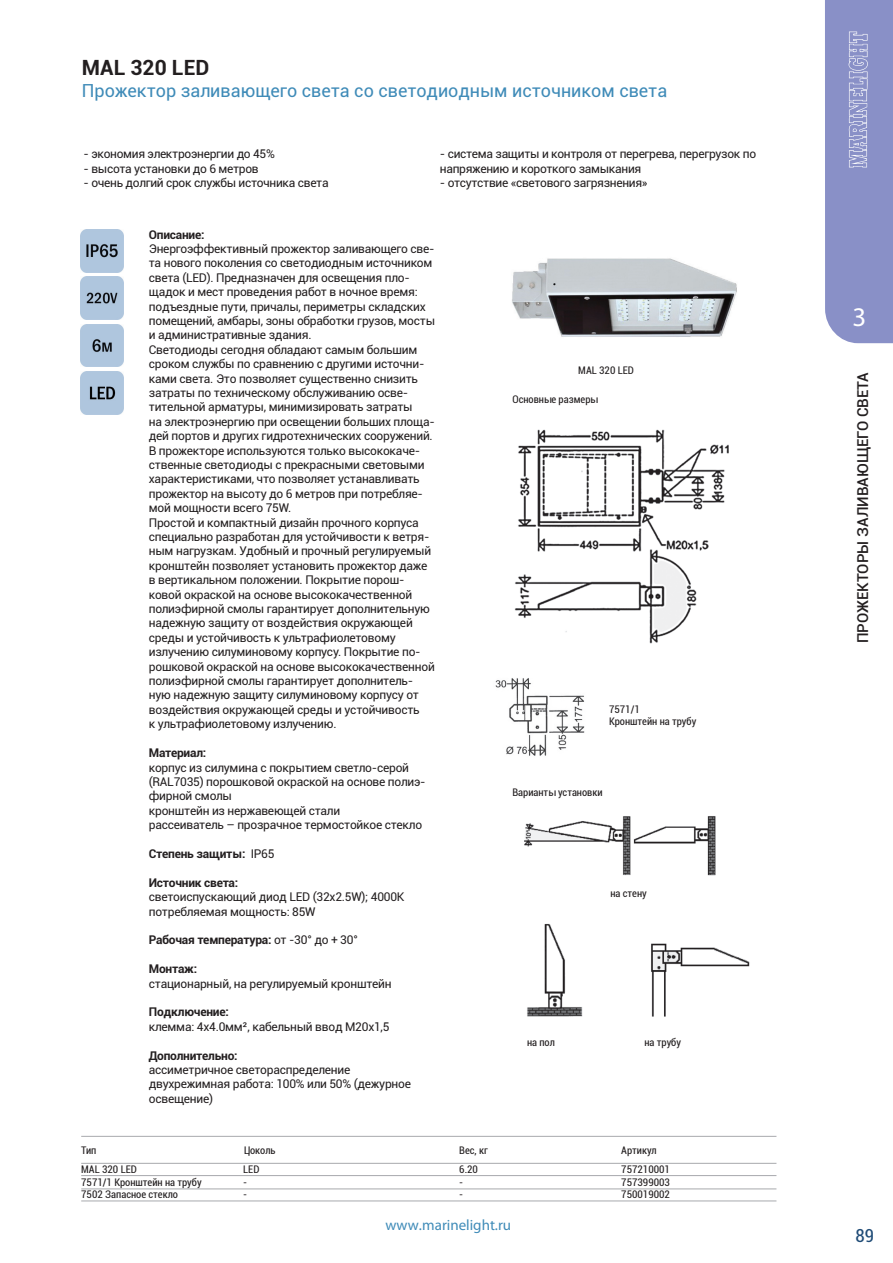
<style>
.page{position:relative;width:893px;height:1263px;background:#fff}
.page>*{position:absolute;margin:0;border:0;box-sizing:border-box;transform-origin:0 0}
.t1{font:27px "Myriad Pro";color:#fff}
.t2{font:700 21px "Roboto";color:#231f20}
.t3{font:18px "Roboto";color:#3f8bb8}
.t4{font:condensed 18px "Roboto";color:#204c77}
.t5{font:500 15px "Roboto";color:#231f20}
.t6{font:15px "Myriad Pro";color:#3f8bb8}
.t7{font:12px/14.4px "Roboto";letter-spacing:-.02em;color:#231f20}
.t8{font:700 12px "Roboto";letter-spacing:-.02em;color:#231f20}
.t9{font:condensed 10.5px/12.6px "Roboto";color:#231f20}
.s1{font-weight:400}
</style>
<div class="page">
<div style="left:825px;top:0;width:68px;height:343px;background:#8990c7"></div>
<img style="left:514px;top:429px;width:215px;height:215px">
<img style="left:512px;top:258px;width:225px;height:79px">
<hr style="left:81px;top:1163px;width:695px;height:1px;background:#a8a9ad">
<hr style="left:81px;top:1136px;width:695px;height:1px;background:#a8a9ad">
<hr style="left:81px;top:1188px;width:695px;height:1px;background:#a8a9ad">
<hr style="left:81px;top:1200px;width:695px;height:1px;background:#a8a9ad">
<hr style="left:81px;top:1175px;width:695px;height:1px;background:#a8a9ad">
<img style="left:495px;top:678px;width:90px;height:78px">
<img style="left:524px;top:816px;width:192px;height:60px">
<img style="left:527px;top:923px;width:56px;height:94px">
<img style="left:651px;top:943px;width:99px;height:74px">
<img style="left:81px;top:230px;width:42px;height:42px">
<img style="left:81px;top:277px;width:42px;height:42px">
<img style="left:81px;top:324px;width:42px;height:43px">
<img style="left:81px;top:372px;width:42px;height:42px">
<h2 class="t2" style="left:82px;top:53px;width:129px">MAL 320 LED</h2>
<h3 class="t3" style="left:82px;top:78px;width:587px">Прожектор заливающего света со светодиодным источником света</h3>
<p class="t7" style="left:84px;top:146px;width:193px">- экономия электроэнергии до 45%</p>
<p class="t7" style="left:84px;top:161px;width:177px">- высота установки до 6 метров</p>
<p class="t7" style="left:84px;top:175px;width:247px">- очень долгий срок службы источника света</p>
<p class="t7" style="left:440px;top:146px;width:318px">- система защиты и контроля от перегрева, перегрузок по напряжению и короткого замыкания</p>
<p class="t7" style="left:440px;top:175px;width:209px">- отсутствие «светового загрязнения»</p>
<p class="t8" style="left:149px;top:226px;width:57px">Описание:</p>
<p class="t7" style="left:149px;top:241px;width:288px">Энергоэффективный прожектор заливающего све&shy;та нового поколения со светодиодным источником света (LED). Предназначен для освещения пло&shy;щадок и мест проведения работ в ночное время: подъездные пути, причалы, периметры складских помещений, амбары, зоны обработки грузов, мосты и административные здания.<br>Светодиоды сегодня обладают самым большим сроком службы по сравнению с другими источни&shy;ками света. Это позволяет существенно снизить затраты по техническому обслуживанию осве&shy;тительной арматуры, минимизировать затраты<br>на электроэнергию при освещении больших площа&shy;дей портов и других гидротехнических сооружений.<br>В прожекторе используются только высококаче&shy;ственные светодиоды с прекрасными световыми характеристиками, что позволяет устанавливать прожектор на высоту до 6 метров при потребляе&shy;мой мощности всего 75W.<br>Простой и компактный дизайн прочного корпуса специально разработан для устойчивости к ветря&shy;ным нагрузкам. Удобный и прочный регулируемый кронштейн позволяет установить прожектор даже в вертикальном положении. Покрытие порош&shy;ковой окраской на основе высококачественной полиэфирной смолы гарантирует дополнительную надежную защиту от воздействия окружающей среды и устойчивость к ультрафиолетовому излучению силуминовому корпусу. Покрытие по&shy;рошковой окраской на основе высококачественной полиэфирной смолы гарантирует дополнитель&shy;ную надежную защиту силуминовому корпусу от воздействия окружающей среды и устойчивость<br>к ультрафиолетовому излучению.</p>
<p class="t8" style="left:149px;top:744px;width:59px">Материал:</p>
<p class="t7" style="left:149px;top:759px;width:278px">корпус из силумина с покрытием светло-серой (RAL7035) порошковой окраской на основе полиэ&shy;фирной смолы<br>кронштейн из нержавеющей стали<br>рассеиватель – прозрачное термостойкое стекло</p>
<p class="t8" style="left:149px;top:845px;width:127px">Степень защиты: <span class="s1">IP65</span></p>
<p class="t8" style="left:149px;top:874px;width:91px">Источник света:</p>
<p class="t7" style="left:149px;top:889px;width:257px">светоиспускающий диод LED (32x2.5W); 4000К потребляемая мощность: 85W</p>
<p class="t8" style="left:149px;top:931px;width:210px">Рабочая температура: <span class="s1">от -30° до + 30°</span></p>
<p class="t8" style="left:149px;top:960px;width:50px">Монтаж:</p>
<p class="t7" style="left:149px;top:975px;width:244px">стационарный, на регулируемый кронштейн</p>
<p class="t8" style="left:149px;top:1003px;width:82px">Подключение:</p>
<p class="t7" style="left:149px;top:1019px;width:242px">клемма: 4х4.0мм², кабельный ввод M20x1,5</p>
<p class="t8" style="left:149px;top:1047px;width:90px">Дополнительно:</p>
<p class="t7" style="left:149px;top:1062px;width:264px">ассиметричное светораспределение двухрежимная работа: 100% или 50% (дежурное освещение)</p>
<p class="t9" style="left:578px;top:364px;width:57px">MAL 320 LED</p>
<p class="t9" style="left:512px;top:392px;width:87px">Основные размеры</p>
<p class="t9" style="left:609px;top:702px;width:89px">7571/1<br>Кронштейн на трубу</p>
<p class="t9" style="left:512px;top:785px;width:92px">Варианты установки</p>
<p class="t9" style="left:610px;top:887px;width:38px">на стену</p>
<p class="t9" style="left:527px;top:1036px;width:29px">на пол</p>
<p class="t9" style="left:644px;top:1036px;width:38px">на трубу</p>
<p class="t9" style="left:81px;top:1144px;width:17px">Тип</p>
<p class="t9" style="left:243px;top:1144px;width:34px">Цоколь</p>
<p class="t9" style="left:459px;top:1144px;width:30px">Вес, кг</p>
<p class="t9" style="left:621px;top:1144px;width:37px">Артикул</p>
<p class="t9" style="left:81px;top:1163px;width:57px">MAL 320 LED</p>
<p class="t9" style="left:243px;top:1163px;width:18px">LED</p>
<p class="t9" style="left:459px;top:1163px;width:20px">6.20</p>
<p class="t9" style="left:621px;top:1163px;width:50px">757210001</p>
<p class="t9" style="left:81px;top:1175px;width:122px">7571/1 Кронштейн на трубу</p>
<p class="t9" style="left:243px;top:1175px;width:6px">-</p>
<p class="t9" style="left:459px;top:1175px;width:6px">-</p>
<p class="t9" style="left:621px;top:1175px;width:50px">757399003</p>
<p class="t9" style="left:81px;top:1188px;width:98px">7502 Запасное стекло</p>
<p class="t9" style="left:243px;top:1188px;width:6px">-</p>
<p class="t9" style="left:459px;top:1188px;width:6px">-</p>
<p class="t9" style="left:621px;top:1188px;width:50px">750019002</p>
<p class="t6" style="left:385px;top:1216px;width:127px">www.marinelight.ru</p>
<h1 class="t1" style="left:853px;top:300px;width:15px">3</h1>
<p class="t5" style="left:852px;top:643px;width:272px;rotate:-90deg">ПРОЖЕКТОРЫ ЗАЛИВАЮЩЕГО СВЕТА</p>
<h3 class="t4" style="left:855px;top:1223px;width:20px">89</h3>
</div>
